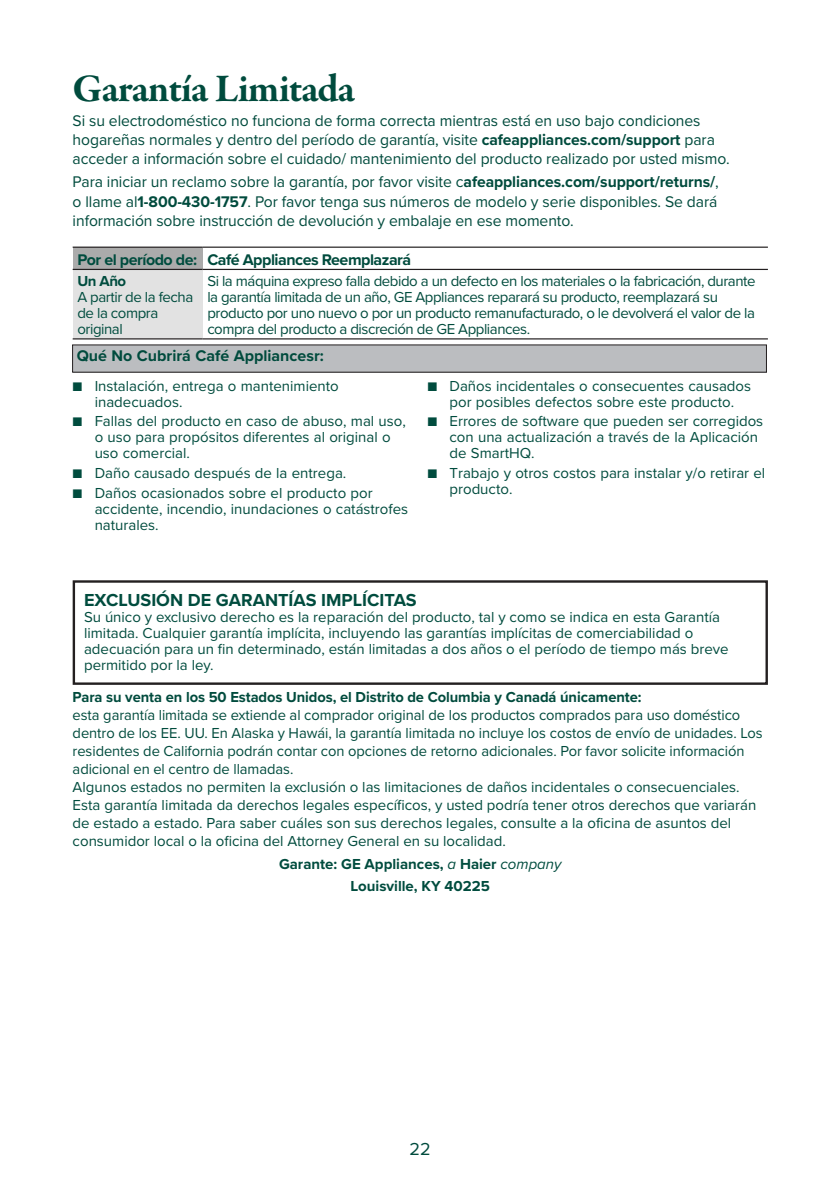
<style>
.page{position:relative;width:840px;height:1191px;background:#fff}
.page>*{position:absolute;margin:0;border:0;box-sizing:border-box;transform-origin:0 0}
.t1{font:700 40px "Garamond Premr Pro";letter-spacing:-.025em;color:#004b3d}
.t2{font:700 18px "Proxima Nova";color:#004c3e}
.t3{font:18px "Proxima Nova";color:#004b3d}
.t4{font:16px/19.2px "Proxima Nova";letter-spacing:-.005em;color:#004b3d}
.t5{font:700 16px "Proxima Nova";letter-spacing:-.03em;color:#004b3d}
.t6{font:700 16px "Proxima Nova";color:#004b3d}
.t7{font:15px/16px "Proxima Nova";color:#004c3e}
.t8{font:15px/18px "Proxima Nova";letter-spacing:-.005em;color:#004b3d}
.t9{font:15px/16px "Proxima Nova";letter-spacing:-.03em;color:#004b3d}
.t10{font:700 15px "Proxima Nova";letter-spacing:-.005em;color:#004b3d}
.t11{font:700 15px/21.6px "Proxima Nova";color:#004c3e;text-align:center}
.t12{font:15px/16px "Proxima Nova";letter-spacing:-.03em;color:#004c3e}
.s1{font-weight:700}
.s2{color:#004c3e}
.s3{font-weight:400;font-style:italic}
</style>
<div class="page">
<div style="left:72px;top:345px;width:694px;height:27px;background:#bbbdc0"></div>
<div style="left:72px;top:344px;width:694px;height:29px;border:1px solid #231f20"></div>
<div style="left:73px;top:247px;width:129px;height:22px;background:#ababab"></div>
<div style="left:73px;top:269px;width:129px;height:70px;background:#e2e2e2"></div>
<hr style="left:73px;top:269px;width:129px;height:1px;background:#231f20">
<hr style="left:202px;top:269px;width:565px;height:1px;background:#231f20">
<hr style="left:73px;top:338px;width:129px;height:1px;background:#231f20">
<hr style="left:202px;top:338px;width:565px;height:1px;background:#231f20">
<hr style="left:73px;top:246px;width:129px;height:2px;background:#231f20">
<hr style="left:202px;top:246px;width:565px;height:2px;background:#231f20">
<div style="left:73px;top:580px;width:694px;height:105px;border:2px solid #231f20"></div>
<h1 class="t1" style="left:73px;top:73px;width:284px">Garantía Limitada</h1>
<p class="t4" style="left:73px;top:112px;width:658px">Si su electrodoméstico no funciona de forma correcta mientras está en uso bajo condiciones hogareñas normales y dentro del período de garantía, visite <span class="s1">cafeappliances.com/support</span> para acceder a información sobre el cuidado/ mantenimiento del producto realizado por usted mismo.</p>
<p class="t4" style="left:73px;top:174px;width:647px;text-align:justify">Para iniciar un reclamo sobre la garantía, por favor visite c<span class="s1">afeappliances.com/support/returns/</span>, o llame al<span class="s1">1-800-430-1757</span>. Por favor tenga sus números de modelo y serie disponibles. Se dará información sobre instrucción de devolución y embalaje en ese momento.</p>
<p class="t5" style="left:77px;top:253px;width:335px"><span class="s2">Por el período de:</span> Café Appliances Reemplazará</p>
<p class="t11" style="left:77px;top:272px;width:50px">Un Año</p>
<p class="t12" style="left:77px;top:290px;width:117px">A partir de la fecha de la compra original</p>
<p class="t9" style="left:207px;top:274px;width:549px">Si la máquina expreso falla debido a un defecto en los materiales o la fabricación, durante la garantía limitada de un año, GE Appliances reparará su producto, reemplazará su producto por uno nuevo o por un producto remanufacturado, o le devolverá el valor de la compra del producto a discreción de GE Appliances.</p>
<p class="t6" style="left:77px;top:350px;width:248px">Qué No Cubrirá Café Appliancesr:</p>
<p class="t7" style="left:95px;top:379px;width:245px;text-indent:-22px">■ Instalación, entrega o mantenimiento inadecuados.</p>
<p class="t7" style="left:95px;top:415px;width:312px;text-indent:-22px">■ Fallas del producto en caso de abuso, mal uso, o uso para propósitos diferentes al original o uso comercial.</p>
<p class="t7" style="left:73px;top:466px;width:275px">■ Daño causado después de la entrega.</p>
<p class="t7" style="left:95px;top:486px;width:315px;text-indent:-22px">■ Daños ocasionados sobre el producto por accidente, incendio, inundaciones o catástrofes naturales.</p>
<p class="t7" style="left:427px;top:379px;width:325px;text-align:center">■ Daños incidentales o consecuentes causados por posibles defectos sobre este producto.</p>
<p class="t7" style="left:449px;top:415px;width:315px;text-indent:-22px">■ Errores de software que pueden ser corregidos con una actualización a través de la Aplicación de SmartHQ.</p>
<p class="t7" style="left:449px;top:466px;width:317px;text-indent:-22px">■ Trabajo y otros costos para instalar y/o retirar el producto.</p>
<p class="t2" style="left:84px;top:593px;width:334px">EXCLUSIÓN DE GARANTÍAS IMPLÍCITAS</p>
<p class="t7" style="left:84px;top:610px;width:645px">Su único y exclusivo derecho es la reparación del producto, tal y como se indica en esta Garantía limitada. Cualquier garantía implícita, incluyendo las garantías implícitas de comerciabilidad o adecuación para un fin determinado, están limitadas a dos años o el período de tiempo más breve permitido por la ley.</p>
<p class="t10" style="left:73px;top:691px;width:570px">Para su venta en los 50 Estados Unidos, el Distrito de Columbia y Canadá únicamente:</p>
<p class="t8" style="left:73px;top:707px;width:691px">esta garantía limitada se extiende al comprador original de los productos comprados para uso doméstico dentro de los EE. UU. En Alaska y Hawái, la garantía limitada no incluye los costos de envío de unidades. Los residentes de California podrán contar con opciones de retorno adicionales. Por favor solicite información adicional en el centro de llamadas.<br>Algunos estados no permiten la exclusión o las limitaciones de daños incidentales o consecuenciales.<br>Esta garantía limitada da derechos legales específicos, y usted podría tener otros derechos que variarán de estado a estado. Para saber cuáles son sus derechos legales, consulte a la oficina de asuntos del consumidor local o la oficina del Attorney General en su localidad.</p>
<p class="t11" style="left:279px;top:855px;width:284px">Garante: GE Appliances, <span class="s3">a</span> Haier <span class="s3">company<br></span>Louisville, KY 40225</p>
<p class="t3" style="left:409px;top:1142px;width:23px">22</p>
</div>
